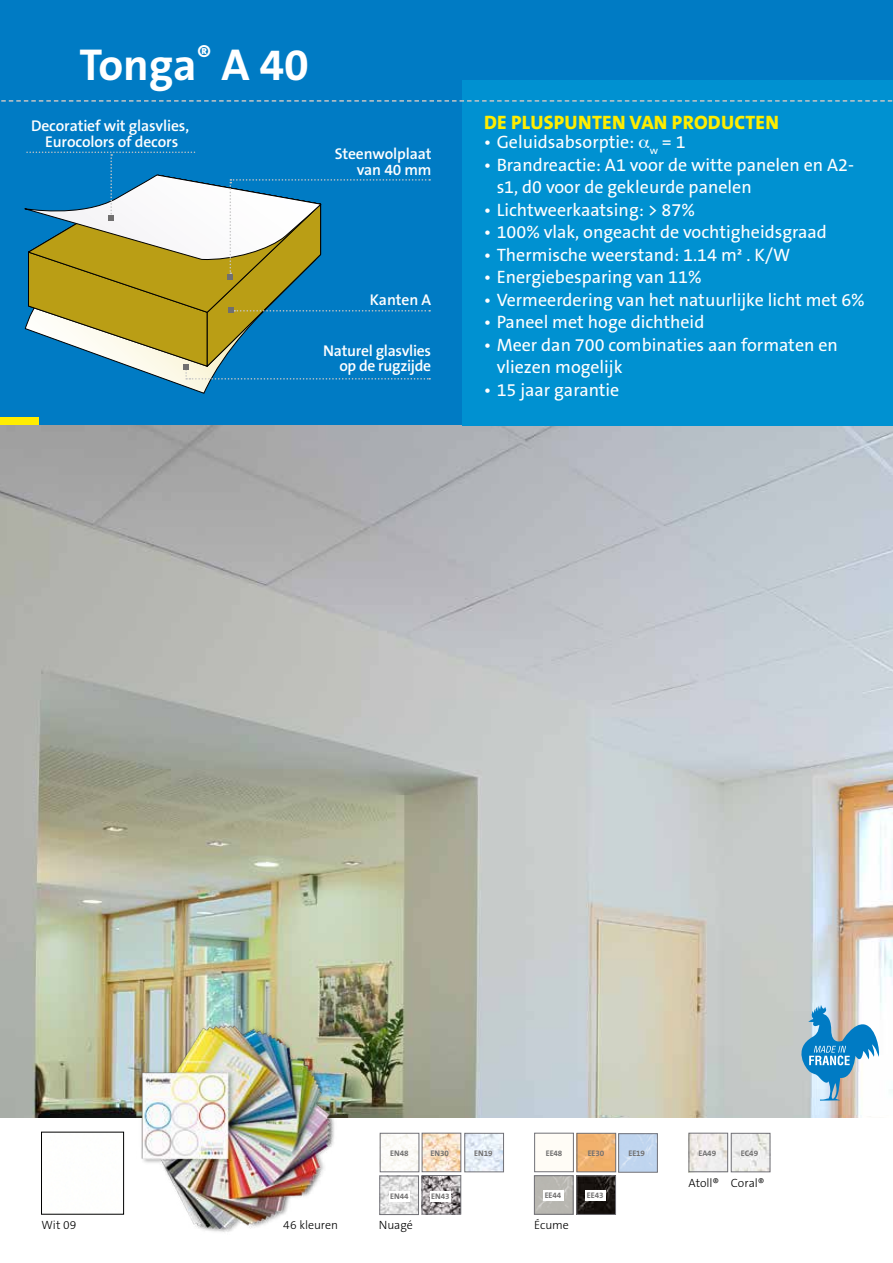
<style>
.page{position:relative;width:893px;height:1263px;background:#fff}
.page>*{position:absolute;margin:0;border:0;box-sizing:border-box;transform-origin:0 0}
.t1{font:700 45px "The Sans B W7";color:#fff}
.t2{font:800 19.5px "The Sans B W8";letter-spacing:.015em;color:#ffed00}
.t3{font:18px/22.5px "The Sans B W5 Plain";color:#fff}
.t4{font:600 15.6px/15.6px "The Sans B6";letter-spacing:-.01em;color:#fff;text-align:right}
.t5{font:300 12px "The Sans B3";color:#000}
.t6{font:700 8.1px "The Sans B7";letter-spacing:-.01em;color:#706f6f}
</style>
<div class="page">
<div style="left:0;top:0;width:893px;height:425px;background:#007bc4"></div>
<div style="left:0;top:417px;width:39px;height:8px;background:#ffed00"></div>
<img style="left:0;top:425px;width:893px;height:693px">
<div style="left:462px;top:80px;width:431px;height:345px;background:#0091d1"></div>
<svg style="left:1px;top:100px;width:892px;height:2px"></svg>
<svg style="left:166px;top:380px;width:45px;height:14px"></svg>
<svg style="left:24px;top:152px;width:406px;height:228px"></svg>
<img style="left:137px;top:1021px;width:202px;height:211px">
<img style="left:691px;top:1135px;width:35px;height:35px">
<img style="left:733px;top:1135px;width:7px;height:35px">
<img style="left:740px;top:1135px;width:28px;height:35px">
<div style="left:689px;top:1133px;width:39px;height:39px;border:1px solid #717177"></div>
<div style="left:731px;top:1133px;width:39px;height:39px;border:1px solid #717177"></div>
<img style="left:382px;top:1178px;width:35px;height:35px">
<div style="left:380px;top:1176px;width:39px;height:39px;border:1px solid #717177"></div>
<img style="left:382px;top:1135px;width:35px;height:35px">
<div style="left:380px;top:1133px;width:39px;height:39px;border:1px solid #717177"></div>
<img style="left:424px;top:1177px;width:35px;height:35px">
<div style="left:422px;top:1175px;width:39px;height:39px;border:1px solid #717177"></div>
<img style="left:424px;top:1135px;width:35px;height:35px">
<div style="left:422px;top:1133px;width:39px;height:39px;border:1px solid #717177"></div>
<img style="left:467px;top:1135px;width:35px;height:35px">
<div style="left:465px;top:1133px;width:39px;height:39px;border:1px solid #717177"></div>
<div style="left:390px;top:1191px;width:20px;height:10px;background:#fff"></div>
<div style="left:430px;top:1191px;width:20px;height:10px;background:#fff"></div>
<img style="left:536px;top:1177px;width:35px;height:35px">
<div style="left:534px;top:1175px;width:39px;height:39px;border:1px solid #717177"></div>
<div style="left:535px;top:1133px;width:38px;height:39px;background:#fffcf6"></div>
<div style="left:534px;top:1133px;width:39px;height:39px;border:1px solid #717177"></div>
<img style="left:579px;top:1178px;width:35px;height:34px">
<div style="left:577px;top:1176px;width:39px;height:38px;border:1px solid #717177"></div>
<img style="left:579px;top:1135px;width:35px;height:35px">
<div style="left:577px;top:1133px;width:39px;height:39px;border:1px solid #717177"></div>
<img style="left:620px;top:1135px;width:35px;height:35px">
<div style="left:618px;top:1133px;width:39px;height:39px;border:1px solid #717177"></div>
<div style="left:585px;top:1190px;width:20px;height:10px;background:#fff"></div>
<div style="left:543px;top:1190px;width:20px;height:10px;background:#fff"></div>
<div style="left:41px;top:1132px;width:83px;height:82px;border:1px solid #000"></div>
<svg style="left:792px;top:1005px;width:88px;height:95px"></svg>
<h1 class="t1" style="left:79px;top:36px;width:231px">Tonga<sup>®</sup> A 40</h1>
<p class="t4" style="left:31px;top:119px;width:160px">Decoratief wit glasvlies,</p>
<p class="t2" style="left:484px;top:110px;width:296px">DE PLUSPUNTEN VAN PRODUCTEN</p>
<p class="t4" style="left:45px;top:134px;width:135px">Eurocolors of decors</p>
<p class="t3" style="left:484px;top:131px;width:203px">• Geluidsabsorptie: <sub>w</sub> = 1</p>
<p class="t3" style="left:497px;top:153px;width:359px;text-indent:-13px">• Brandreactie: A1 voor de witte panelen en A2- s1, d0 voor de gekleurde panelen</p>
<p class="t3" style="left:484px;top:198px;width:213px">• Lichtweerkaatsing: &gt; 87%</p>
<p class="t3" style="left:484px;top:221px;width:345px">• 100% vlak, ongeacht de vochtigheidsgraad</p>
<p class="t3" style="left:484px;top:243px;width:308px">• Thermische weerstand: 1.14 m² . K/W</p>
<p class="t3" style="left:484px;top:266px;width:219px">• Energiebesparing van 11%</p>
<p class="t3" style="left:484px;top:288px;width:382px">• Vermeerdering van het natuurlijke licht met 6%</p>
<p class="t3" style="left:484px;top:311px;width:222px">• Paneel met hoge dichtheid</p>
<p class="t3" style="left:497px;top:333px;width:343px;text-indent:-13px">• Meer dan 700 combinaties aan formaten en vliezen mogelijk</p>
<p class="t3" style="left:484px;top:378px;width:137px">• 15 jaar garantie</p>
<p class="t4" style="left:335px;top:147px;width:98px">Steenwolplaat van 40 mm</p>
<p class="t4" style="left:370px;top:292px;width:63px">Kanten A</p>
<p class="t4" style="left:323px;top:343px;width:109px">Naturel glasvlies op de rugzijde</p>
<p class="t5" style="left:41px;top:1218px;width:37px">Wit 09</p>
<p class="t5" style="left:283px;top:1218px;width:56px">46 kleuren</p>
<p class="t6" style="left:390px;top:1148px;width:20px">EN48</p>
<p class="t6" style="left:431px;top:1148px;width:20px">EN30</p>
<p class="t6" style="left:474px;top:1148px;width:20px">EN19</p>
<p class="t6" style="left:390px;top:1192px;width:20px">EN44</p>
<p class="t6" style="left:431px;top:1192px;width:20px">EN43</p>
<p class="t5" style="left:379px;top:1218px;width:35px">Nuagé</p>
<p class="t6" style="left:546px;top:1148px;width:18px">EE48</p>
<p class="t6" style="left:588px;top:1148px;width:18px">EE30</p>
<p class="t6" style="left:628px;top:1148px;width:18px">EE19</p>
<p class="t6" style="left:545px;top:1191px;width:18px">EE44</p>
<p class="t6" style="left:587px;top:1191px;width:18px">EE43</p>
<p class="t5" style="left:534px;top:1218px;width:36px">Écume</p>
<p class="t6" style="left:698px;top:1149px;width:19px">EA49</p>
<p class="t6" style="left:741px;top:1149px;width:19px">EC49</p>
<p class="t5" style="left:688px;top:1176px;width:77px">Atoll® Coral®</p>
</div>
